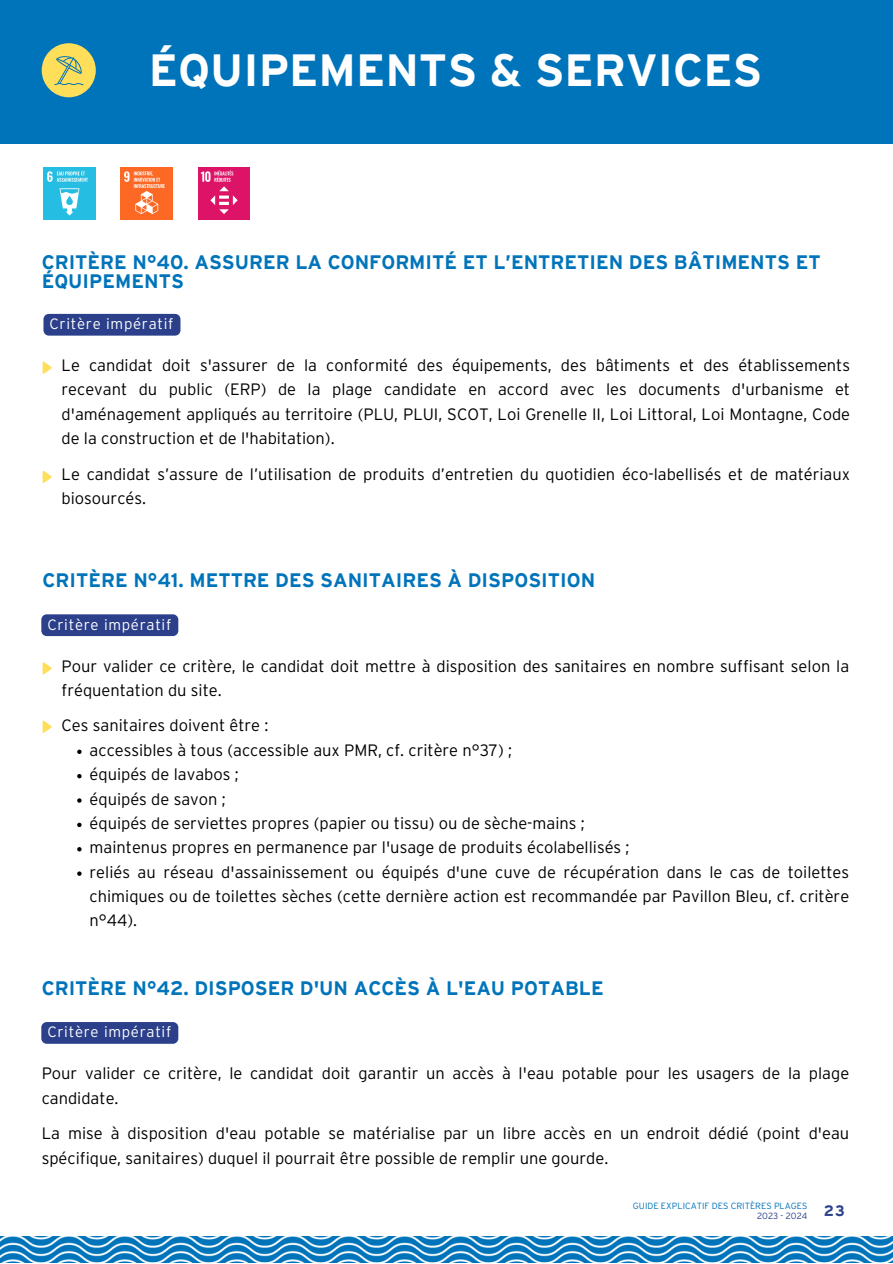
<style>
.page{position:relative;width:893px;height:1264px;background:#fff}
.page>*{position:absolute;margin:0;border:0;box-sizing:border-box;transform-origin:0 0}
.t1{font:700 45px "Interstate";color:#fff}
.t2{font:700 19.5px/19px "Interstate";color:#0074ba}
.t3{font:300 16.5px/24.3px "Interstate";color:#000}
.t4{font:300 15px "Interstate";letter-spacing:.045em;color:#fff}
.t5{font:700 15px "Interstate";color:#2b3f8a}
.t6{font:300 9px "Interstate";color:#0074ba}
.t7{font:300 9px "Interstate";color:#2b3f8a}
</style>
<div class="page">
<div style="left:0;top:0;width:892px;height:144px;background:#0074ba"></div>
<img style="left:0;top:1236px;width:892px;height:26px">
<div style="left:42px;top:43px;width:54px;height:54px;background:#ffde59;border-radius:50%"></div>
<svg style="left:54px;top:56px;width:30px;height:29px"></svg>
<svg style="left:77px;top:749px;width:5px;height:5px"></svg>
<svg style="left:77px;top:774px;width:5px;height:4px"></svg>
<svg style="left:77px;top:798px;width:5px;height:4px"></svg>
<svg style="left:77px;top:822px;width:5px;height:5px"></svg>
<svg style="left:77px;top:847px;width:5px;height:4px"></svg>
<svg style="left:77px;top:871px;width:5px;height:4px"></svg>
<svg style="left:43px;top:361px;width:9px;height:13px"></svg>
<svg style="left:43px;top:471px;width:9px;height:12px"></svg>
<div style="left:43px;top:314px;width:137px;height:21px;background:#2b3f8a;border-radius:5px"></div>
<svg style="left:43px;top:662px;width:9px;height:12px"></svg>
<svg style="left:43px;top:720px;width:9px;height:13px"></svg>
<div style="left:41px;top:614px;width:137px;height:22px;background:#2b3f8a;border-radius:5px"></div>
<div style="left:41px;top:1022px;width:137px;height:21px;background:#2b3f8a;border-radius:5px"></div>
<img style="left:121px;top:167px;width:52px;height:52px">
<img style="left:43px;top:167px;width:52px;height:52px">
<img style="left:198px;top:167px;width:52px;height:52px">
<p class="t1" style="left:149px;top:45px;width:615px">ÉQUIPEMENTS &amp; SERVICES</p>
<p class="t2" style="left:42px;top:252px;width:780px">CRITÈRE N°40. ASSURER LA CONFORMITÉ ET L’ENTRETIEN DES BÂTIMENTS ET<br>ÉQUIPEMENTS</p>
<p class="t4" style="left:49px;top:317px;width:126px">Critère impératif</p>
<p class="t3" style="left:62px;top:354px;width:790px;text-align:justify">Le candidat doit s'assurer de la conformité des équipements, des bâtiments et des établissements recevant du public (ERP) de la plage candidate en accord avec les documents d'urbanisme et d'aménagement appliqués au territoire (PLU, PLUI, SCOT, Loi Grenelle II, Loi Littoral, Loi Montagne, Code de la construction et de l'habitation).</p>
<p class="t3" style="left:62px;top:462px;width:790px">Le candidat s’assure de l’utilisation de produits d’entretien du quotidien éco-labellisés et de matériaux biosourcés.</p>
<p class="t2" style="left:43px;top:571px;width:554px">CRITÈRE N°41. METTRE DES SANITAIRES À DISPOSITION</p>
<p class="t4" style="left:47px;top:617px;width:126px">Critère impératif</p>
<p class="t3" style="left:62px;top:654px;width:789px">Pour valider ce critère, le candidat doit mettre à disposition des sanitaires en nombre suffisant selon la fréquentation du site.</p>
<p class="t3" style="left:62px;top:714px;width:208px">Ces sanitaires doivent être :</p>
<p class="t3" style="left:90px;top:738px;width:424px">accessibles à tous (accessible aux PMR, cf. critère n°37) ;</p>
<p class="t3" style="left:90px;top:763px;width:150px">équipés de lavabos ;</p>
<p class="t3" style="left:90px;top:787px;width:138px">équipés de savon ;</p>
<p class="t3" style="left:90px;top:811px;width:496px">équipés de serviettes propres (papier ou tissu) ou de sèche-mains ;</p>
<p class="t3" style="left:90px;top:836px;width:541px">maintenus propres en permanence par l'usage de produits écolabellisés ;</p>
<p class="t3" style="left:90px;top:860px;width:761px;text-align:justify">reliés au réseau d'assainissement ou équipés d'une cuve de récupération dans le cas de toilettes chimiques ou de toilettes sèches (cette dernière action est recommandée par Pavillon Bleu, cf. critère n°44).</p>
<p class="t2" style="left:42px;top:978px;width:563px">CRITÈRE N°42. DISPOSER D'UN ACCÈS À L'EAU POTABLE</p>
<p class="t4" style="left:47px;top:1025px;width:126px">Critère impératif</p>
<p class="t3" style="left:42px;top:1062px;width:809px">Pour valider ce critère, le candidat doit garantir un accès à l'eau potable pour les usagers de la plage candidate.</p>
<p class="t3" style="left:42px;top:1122px;width:809px">La mise à disposition d'eau potable se matérialise par un libre accès en un endroit dédié (point d'eau spécifique, sanitaires) duquel il pourrait être possible de remplir une gourde.</p>
<p class="t6" style="left:633px;top:1201px;width:176px">GUIDE EXPLICATIF DES CRITÈRES PLAGES</p>
<p class="t7" style="left:757px;top:1211px;width:52px">2023 - 2024</p>
<p class="t5" style="left:823px;top:1202px;width:22px">23</p>
</div>
